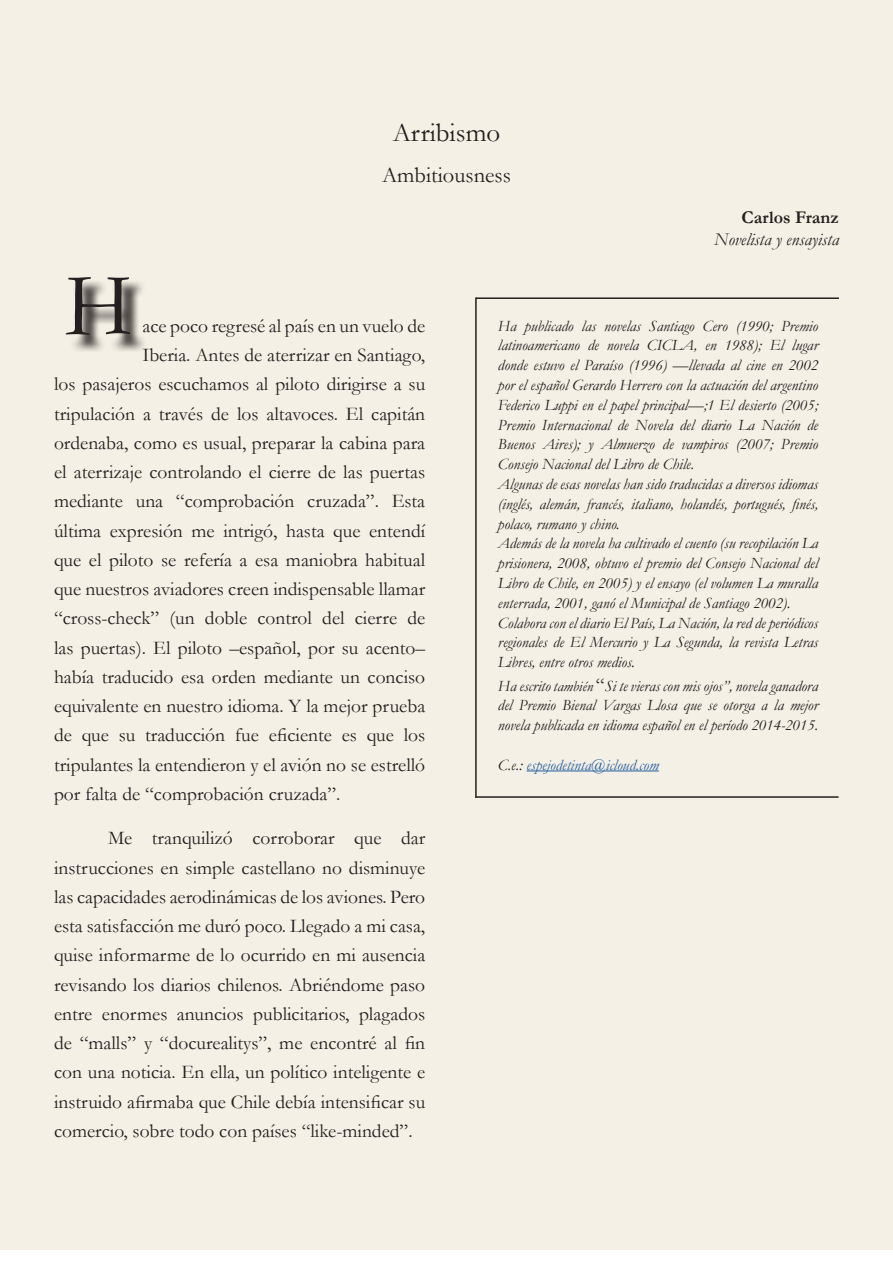
<style>
.page{position:relative;width:893px;height:1263px;background:#fff}
.page>*{position:absolute;margin:0;border:0;box-sizing:border-box;transform-origin:0 0}
.t1{font:90px "Garamond";color:#241f1f}
.t2{font:27px "Garamond";color:#241f1f}
.t3{font:22.5px "Garamond";color:#241f1f}
.t4{font:19.5px/29.2px "Garamond";color:#241f1f;text-align:justify}
.t5{font:italic 18px "Garamond";color:#241f1f}
.t6{font:700 18px "Garamond";color:#241f1f}
.t7{font:italic 15.75px/19.8px "Garamond";color:#241f1f}
.t8{font:italic 15.75px "Garamond";color:#255fa0}
.s1{font-size:15px}
.s2{font-style:normal;font-size:19.5px}
.s3{color:#241f1f}
</style>
<div class="page">
<div style="left:0;top:0;width:893px;height:1249px;background:#f4f0e5"></div>
<div style="left:69px;top:280px;width:79px;height:73px;background:#241f1f;opacity:.75"></div>
<hr style="left:475px;top:297px;width:2px;height:501px;background:#241f1f">
<hr style="left:476px;top:297px;width:363px;height:2px;background:#241f1f">
<hr style="left:475px;top:796px;width:363px;height:2px;background:#241f1f">
<hr style="left:527px;top:770px;width:132px;height:1px;background:#255fa0">
<h2 class="t2" style="left:393px;top:114px;width:109px">Arribismo</h2>
<p class="t3" style="left:382px;top:160px;width:130px">Ambitiousness</p>
<p class="t6" style="left:741px;top:205px;width:99px">Carlos Franz</p>
<p class="t5" style="left:714px;top:227px;width:126px">Novelista y ensayista</p>
<h1 class="t1" style="left:64px;top:245px;width:70px">H</h1>
<p class="t4" style="left:142px;top:311px;width:284px">ace poco regresé al país en un vuelo de</p>
<p class="t4" style="left:142px;top:340px;width:284px">Iberia. Antes de aterrizar en Santiago,</p>
<p class="t4" style="left:54px;top:369px;width:373px">los pasajeros escuchamos al piloto dirigirse a su</p>
<p class="t4" style="left:54px;top:398px;width:373px">tripulación a través de los altavoces. El capitán</p>
<p class="t4" style="left:54px;top:428px;width:373px">ordenaba, como es usual, preparar la cabina para</p>
<p class="t4" style="left:54px;top:457px;width:373px">el aterrizaje controlando el cierre de las puertas</p>
<p class="t4" style="left:54px;top:486px;width:373px">mediante una “comprobación cruzada”. Esta</p>
<p class="t4" style="left:54px;top:515px;width:373px">última expresión me intrigó, hasta que entendí</p>
<p class="t4" style="left:54px;top:545px;width:373px">que el piloto se refería a esa maniobra habitual</p>
<p class="t4" style="left:54px;top:574px;width:373px">que nuestros aviadores creen indispensable llamar</p>
<p class="t4" style="left:54px;top:603px;width:373px">“cross-check” (un doble control del cierre de</p>
<p class="t4" style="left:54px;top:632px;width:373px">las puertas). El piloto –español, por su acento–</p>
<p class="t4" style="left:54px;top:662px;width:373px">había traducido esa orden mediante un conciso</p>
<p class="t4" style="left:54px;top:691px;width:373px">equivalente en nuestro idioma. Y la mejor prueba</p>
<p class="t4" style="left:54px;top:720px;width:373px">de que su traducción fue eficiente es que los</p>
<p class="t4" style="left:54px;top:749px;width:373px">tripulantes la entendieron y el avión no se estrelló</p>
<p class="t4" style="left:54px;top:779px;width:288px">por falta de “comprobación cruzada”.</p>
<p class="t4" style="left:54px;top:823px;width:373px;text-indent:54px">Me tranquilizó corroborar que dar instrucciones en simple castellano no disminuye las capacidades aerodinámicas de los aviones. Pero esta satisfacción me duró poco. Llegado a mi casa, quise informarme de lo ocurrido en mi ausencia revisando los diarios chilenos. Abriéndome paso entre enormes anuncios publicitarios, plagados de “malls” y “docurealitys”, me encontré al fin con una noticia. En ella, un político inteligente e instruido afirmaba que Chile debía intensificar su comercio, sobre todo con países “like-minded”.</p>
<p class="t7" style="left:498px;top:315px;width:322px">Ha publicado las novelas Santiago Cero (1990; Premio latinoamericano de novela CICLA, en 1988); El lugar donde estuvo el Paraíso (1996) —llevada al cine en 2002 por el español Gerardo Herrero con la actuación del argentino Federico Luppi en el papel principal—;1 El desierto (2005; Premio Internacional de Novela del diario La Nación de Buenos Aires); y Almuerzo de vampiros (2007; Premio Consejo Nacional del Libro de Chile.<br>Algunas de esas novelas han sido traducidas a diversos idiomas (inglés, alemán, francés, italiano, holandés, portugués, finés, polaco, rumano y chino.<br>Además de la novela ha cultivado el cuento (su recopilación La prisionera, 2008, obtuvo el premio del Consejo Nacional del Libro de Chile, en 2005) y el ensayo (el volumen La muralla enterrada, 2001, ganó el Municipal de Santiago 2002).<br>Colabora con el diario El País, La Nación, la red de periódicos regionales de El Mercurio y La Segunda, la revista Letras Libres, entre otros medios.</p>
<p class="t7" style="left:498px;top:675px;width:322px;text-align:justify">Ha escrito <span class="s1">también</span> <span class="s2">“</span>Si te vieras con mis ojos”, novela ganadora del Premio Bienal Vargas Llosa que se otorga a la mejor novela publicada en idioma español en el período 2014-2015.</p>
<p class="t8" style="left:498px;top:754px;width:162px"><span class="s3">C.e.:</span> espejodetinta@icloud.com</p>
</div>
